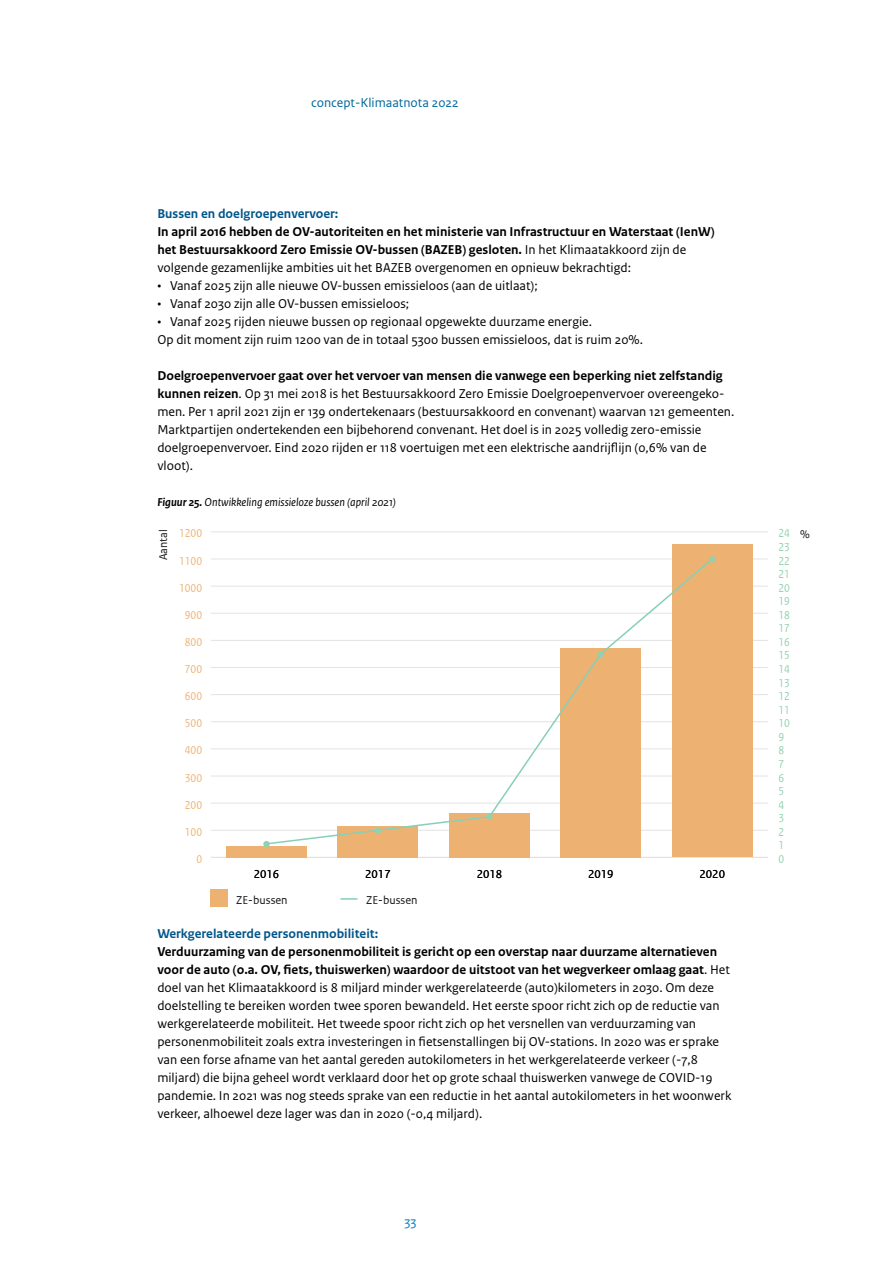
<style>
.page{position:relative;width:893px;height:1263px;background:#fff}
.page>*{position:absolute;margin:0;border:0;box-sizing:border-box;transform-origin:0 0}
.P_Broodtekst_met_wit{font:13.5px/18px "Rijksoverheid Sans Text";color:#000}
.P_Broodtekst_met_wit-2{font:700 13.5px/18px "Rijksoverheid Sans Text";color:#000}
.Tussenkop_2_-_blauw{font:700 13.5px "Rijksoverheid Sans Text";color:#00568b}
.t1{font:13.5px "Rijksoverheid Sans Text Regular 2";color:#00689e}
.t2{font:13.5px "Rijksoverheid Sans Text";color:#007bc1}
.Figuurtitel{font:italic 12px "Rijksoverheid Sans Text";color:#000}
.t3{font:12px "Rijksoverheid Sans Text TT";color:#edb272;scale:.91 1}
.t4{font:12px "Rijksoverheid Sans Text TT";color:#90d1af;scale:.91 1}
.t5{font:12px "Rijksoverheid Sans Text TT";color:#000}
.t6{font:12px "Rijksoverheid Sans Text TT Regular 2";color:#1a171b}
.t7{font:11.7px "Rijksoverheid Sans Text TT Regular 2";color:#1a171b}
.t8{font:11.7px "Rijksoverheid Sans Text TT";color:#1a171b}
.s1{font-weight:400}
.s2{font-weight:700}
</style>
<div class="page">
<hr style="left:211px;top:857px;width:557px;height:1px;background:#e3e3e3">
<hr style="left:211px;top:830px;width:557px;height:1px;background:#e3e3e3">
<hr style="left:211px;top:803px;width:557px;height:1px;background:#e3e3e3">
<hr style="left:211px;top:776px;width:557px;height:1px;background:#e3e3e3">
<hr style="left:211px;top:748px;width:557px;height:1px;background:#e3e3e3">
<hr style="left:211px;top:721px;width:557px;height:1px;background:#e3e3e3">
<hr style="left:211px;top:694px;width:557px;height:1px;background:#e3e3e3">
<hr style="left:211px;top:667px;width:557px;height:1px;background:#e3e3e3">
<hr style="left:211px;top:640px;width:557px;height:1px;background:#e3e3e3">
<hr style="left:211px;top:613px;width:557px;height:1px;background:#e3e3e3">
<hr style="left:211px;top:586px;width:557px;height:1px;background:#e3e3e3">
<hr style="left:211px;top:559px;width:557px;height:1px;background:#e3e3e3">
<hr style="left:211px;top:531px;width:557px;height:1px;background:#e3e3e3">
<div style="left:672px;top:545px;width:80px;height:312px;background:#edb272"></div>
<div style="left:561px;top:648px;width:80px;height:209px;background:#edb272"></div>
<div style="left:449px;top:813px;width:80px;height:44px;background:#edb272"></div>
<div style="left:338px;top:826px;width:80px;height:31px;background:#edb272"></div>
<div style="left:226px;top:846px;width:81px;height:11px;background:#edb272"></div>
<div style="left:211px;top:890px;width:17px;height:17px;background:#edb272"></div>
<svg style="left:340px;top:898px;width:17px;height:2px"></svg>
<div style="left:263px;top:841px;width:7px;height:6px;background:#90d1af;border-radius:50%"></div>
<svg style="left:265px;top:556px;width:450px;height:289px"></svg>
<p class="t1" style="left:311px;top:95px;width:149px">concept-Klimaatnota 2022</p>
<p class="Tussenkop_2_-_blauw" style="left:157px;top:206px;width:183px">Bussen en doelgroepenvervoer:</p>
<p class="P_Broodtekst_met_wit-2" style="left:157px;top:223px;width:559px">In april 2016 hebben de OV-autoriteiten en het ministerie van Infrastructuur en Waterstaat (IenW) het Bestuursakkoord Zero Emissie OV-bussen (BAZEB) gesloten. <span class="s1">In het Klimaatakkoord zijn de volgende gezamenlijke ambities uit het BAZEB overgenomen en opnieuw bekrachtigd:</span></p>
<p class="P_Broodtekst_met_wit" style="left:157px;top:277px;width:382px">• Vanaf 2025 zijn alle nieuwe OV-bussen emissieloos (aan de uitlaat);</p>
<p class="P_Broodtekst_met_wit" style="left:157px;top:295px;width:253px">• Vanaf 2030 zijn alle OV-bussen emissieloos;</p>
<p class="P_Broodtekst_met_wit" style="left:157px;top:313px;width:436px">• Vanaf 2025 rijden nieuwe bussen op regionaal opgewekte duurzame energie.</p>
<p class="P_Broodtekst_met_wit" style="left:157px;top:331px;width:487px">Op dit moment zijn ruim 1200 van de in totaal 5300 bussen emissieloos, dat is ruim 20%.</p>
<p class="P_Broodtekst_met_wit" style="left:157px;top:367px;width:579px"><span class="s2">Doelgroepenvervoer gaat over het vervoer van mensen die vanwege een beperking niet zelfstandig kunnen reizen</span>. Op 31 mei 2018 is het Bestuursakkoord Zero Emissie Doelgroepenvervoer overeengeko&shy;men. Per 1 april 2021 zijn er 139 ondertekenaars (bestuursakkoord en convenant) waarvan 121 gemeenten.<br>Marktpartijen ondertekenden een bijbehorend convenant. Het doel is in 2025 volledig zero-emissie doelgroepenvervoer. Eind 2020 rijden er 118 voertuigen met een elektrische aandrijfijn (0,6% van de vloot).</p>
<p class="Figuurtitel" style="left:157px;top:495px;width:240px"><span class="s2">Figuur 25.</span> Ontwikkeling emissieloze bussen (april 2021)</p>
<p class="t3" style="left:179px;top:527px;width:27px">1200</p>
<p class="t4" style="left:778px;top:527px;width:14px">24</p>
<p class="t7" style="left:157px;top:560px;width:32px;rotate:-90deg">Aantal</p>
<p class="t8" style="left:800px;top:528px;width:11px">%</p>
<p class="t4" style="left:778px;top:540px;width:14px">23</p>
<p class="t3" style="left:179px;top:554px;width:27px">1100</p>
<p class="t4" style="left:778px;top:554px;width:14px">22</p>
<p class="t4" style="left:778px;top:567px;width:14px">21</p>
<p class="t3" style="left:179px;top:581px;width:27px">1000</p>
<p class="t4" style="left:778px;top:581px;width:14px">20</p>
<p class="t4" style="left:778px;top:594px;width:14px">19</p>
<p class="t3" style="left:185px;top:608px;width:21px">900</p>
<p class="t4" style="left:778px;top:608px;width:14px">18</p>
<p class="t4" style="left:778px;top:621px;width:14px">17</p>
<p class="t3" style="left:185px;top:635px;width:21px">800</p>
<p class="t4" style="left:778px;top:635px;width:14px">16</p>
<p class="t4" style="left:778px;top:649px;width:14px">15</p>
<p class="t3" style="left:185px;top:662px;width:21px">700</p>
<p class="t4" style="left:778px;top:662px;width:14px">14</p>
<p class="t4" style="left:778px;top:676px;width:14px">13</p>
<p class="t3" style="left:185px;top:689px;width:21px">600</p>
<p class="t4" style="left:778px;top:689px;width:14px">12</p>
<p class="t4" style="left:778px;top:703px;width:14px">11</p>
<p class="t3" style="left:185px;top:716px;width:21px">500</p>
<p class="t4" style="left:778px;top:716px;width:14px">10</p>
<p class="t4" style="left:778px;top:730px;width:8px">9</p>
<p class="t3" style="left:185px;top:744px;width:21px">400</p>
<p class="t4" style="left:778px;top:744px;width:8px">8</p>
<p class="t4" style="left:778px;top:757px;width:8px">7</p>
<p class="t3" style="left:185px;top:771px;width:21px">300</p>
<p class="t4" style="left:778px;top:771px;width:8px">6</p>
<p class="t4" style="left:778px;top:784px;width:8px">5</p>
<p class="t3" style="left:185px;top:798px;width:21px">200</p>
<p class="t4" style="left:778px;top:798px;width:8px">4</p>
<p class="t4" style="left:778px;top:811px;width:8px">3</p>
<p class="t3" style="left:185px;top:825px;width:21px">100</p>
<p class="t4" style="left:778px;top:825px;width:8px">2</p>
<p class="t4" style="left:778px;top:838px;width:8px">1</p>
<p class="t3" style="left:196px;top:852px;width:8px">0</p>
<p class="t4" style="left:778px;top:852px;width:8px">0</p>
<p class="t5" style="left:254px;top:867px;width:27px">2016</p>
<p class="t5" style="left:365px;top:867px;width:27px">2017</p>
<p class="t5" style="left:477px;top:867px;width:27px">2018</p>
<p class="t5" style="left:588px;top:867px;width:27px">2019</p>
<p class="t5" style="left:699px;top:867px;width:27px">2020</p>
<p class="t6" style="left:236px;top:893px;width:53px">ZE-bussen</p>
<p class="t6" style="left:366px;top:894px;width:53px">ZE-bussen</p>
<p class="Tussenkop_2_-_blauw" style="left:157px;top:926px;width:222px">Werkgerelateerde personenmobiliteit:</p>
<p class="P_Broodtekst_met_wit" style="left:157px;top:943px;width:576px"><span class="s2">Verduurzaming van de personenmobiliteit is gericht op een overstap naar duurzame alternatieven voor de auto (o.a. OV, fets, thuiswerken) waardoor de uitstoot van het wegverkeer omlaag gaat</span>. Het doel van het Klimaatakkoord is 8 miljard minder werkgerelateerde (auto)kilometers in 2030. Om deze doelstelling te bereiken worden twee sporen bewandeld. Het eerste spoor richt zich op de reductie van werkgerelateerde mobiliteit. Het tweede spoor richt zich op het versnellen van verduurzaming van personenmobiliteit zoals extra investeringen in fetsenstallingen bij OV-stations. In 2020 was er sprake van een forse afname van het aantal gereden autokilometers in het werkgerelateerde verkeer (-7,8 miljard) die bijna geheel wordt verklaard door het op grote schaal thuiswerken vanwege de COVID-19 pandemie. In 2021 was nog steeds sprake van een reductie in het aantal autokilometers in het woonwerk verkeer, alhoewel deze lager was dan in 2020 (-0,4 miljard).</p>
<p class="t2" style="left:404px;top:1214px;width:13px">33</p>
</div>
